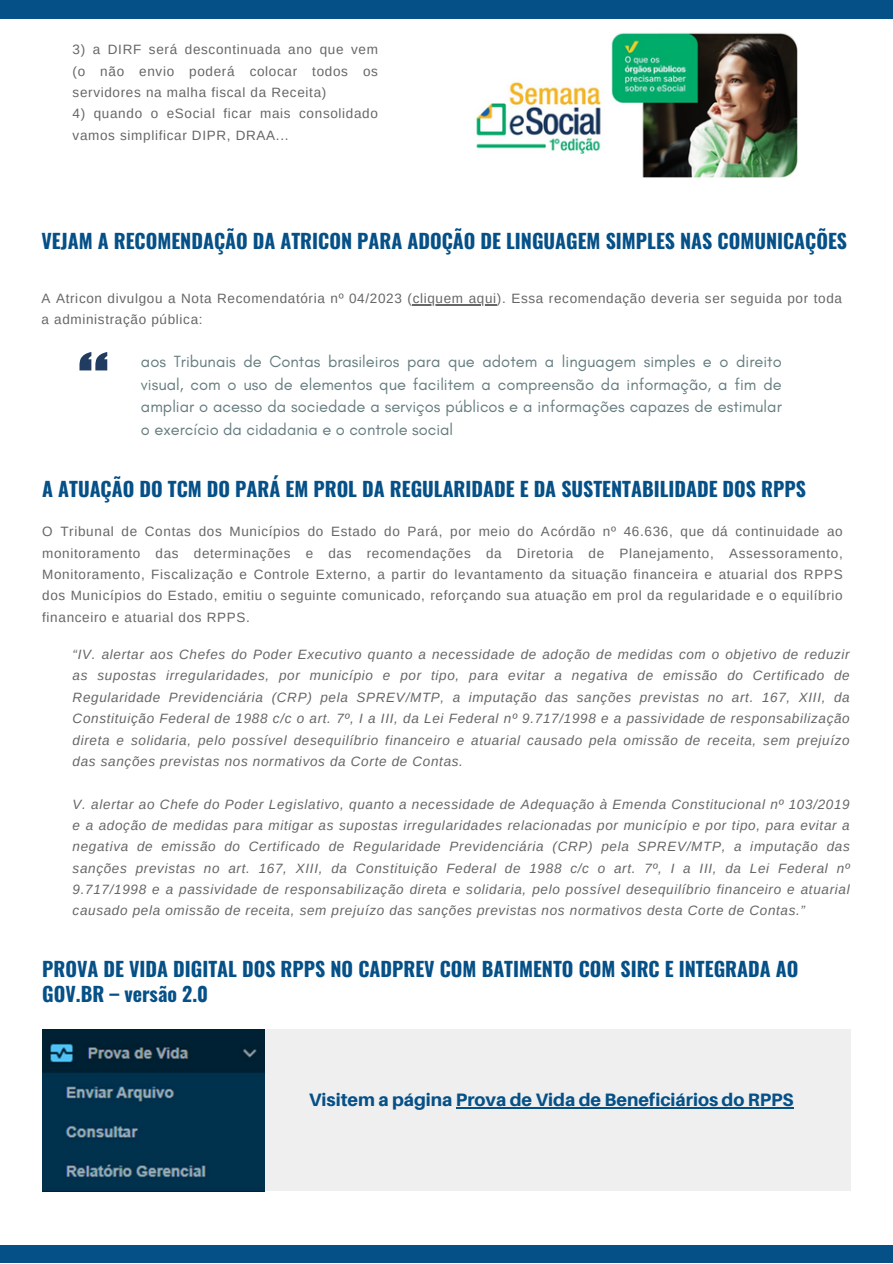
<style>
.page{position:relative;width:893px;height:1264px;background:#fff}
.page>*{position:absolute;margin:0;border:0;box-sizing:border-box;transform-origin:0 0}
.t1{font:700 19.8px/24.8px "Oswald";color:#055087}
.t2{font:800 18px "Aileron";color:#055087}
.t3{font:16.5px/22.5px "Glacial Indifference";color:#657c7f;text-align:justify}
.t4{font:italic 13.5px/21.3px "Arimo";letter-spacing:.05em;color:#666;text-align:justify}
.t5{font:13.5px/21.3px "Arimo";letter-spacing:.05em;color:#666;text-align:justify}
</style>
<div class="page">
<div style="left:0;top:0;width:892px;height:19px;background:#055087"></div>
<div style="left:0;top:1244px;width:892px;height:18px;background:#055087"></div>
<img style="left:476px;top:33px;width:321px;height:145px">
<svg style="left:79px;top:352px;width:28px;height:18px"></svg>
<img style="left:42px;top:1029px;width:223px;height:162px">
<hr style="left:412px;top:304px;width:85px;height:1px;background:#666">
<div style="left:265px;top:1029px;width:585px;height:162px;background:#efefef"></div>
<hr style="left:456px;top:1107px;width:337px;height:1px;background:#055087">
<p class="t5" style="left:73px;top:39px;width:307px">3) a DIRF será descontinuada ano que vem (o não envio poderá colocar todos os servidores na malha fiscal da Receita)</p>
<p class="t5" style="left:73px;top:103px;width:307px">4) quando o eSocial ficar mais consolidado vamos simplificar DIPR, DRAA...</p>
<p class="t1" style="left:42px;top:228px;width:807px">VEJAM A RECOMENDAÇÃO DA ATRICON PARA ADOÇÃO DE LINGUAGEM SIMPLES NAS COMUNICAÇÕES</p>
<p class="t5" style="left:42px;top:287px;width:802px">A Atricon divulgou a Nota Recomendatória nº 04/2023 (cliquem aqui). Essa recomendação deveria ser seguida por toda a administração pública:</p>
<p class="t3" style="left:141px;top:350px;width:642px">aos Tribunais de Contas brasileiros para que adotem a linguagem simples e o direito visual, com o uso de elementos que facilitem a compreensão da informação, a fim de ampliar o acesso da sociedade a serviços públicos e a informações capazes de estimular o exercício da cidadania e o controle social</p>
<p class="t1" style="left:42px;top:475px;width:765px">A ATUAÇÃO DO TCM DO PARÁ EM PROL DA REGULARIDADE E DA SUSTENTABILIDADE DOS RPPS</p>
<p class="t5" style="left:42px;top:521px;width:802px">O Tribunal de Contas dos Municípios do Estado do Pará, por meio do Acórdão nº 46.636, que dá continuidade ao monitoramento das determinações e das recomendações da Diretoria de Planejamento, Assessoramento, Monitoramento, Fiscalização e Controle Externo, a partir do levantamento da situação financeira e atuarial dos RPPS dos Municípios do Estado, emitiu o seguinte comunicado, reforçando sua atuação em prol da regularidade e o equilíbrio financeiro e atuarial dos RPPS.</p>
<p class="t4" style="left:73px;top:643px;width:778px">“IV. alertar aos Chefes do Poder Executivo quanto a necessidade de adoção de medidas com o objetivo de reduzir as supostas irregularidades, por município e por tipo, para evitar a negativa de emissão do Certificado de Regularidade Previdenciária (CRP) pela SPREV/MTP, a imputação das sanções previstas no art. 167, XIII, da Constituição Federal de 1988 c/c o art. 7º, I a III, da Lei Federal nº 9.717/1998 e a passividade de responsabilização direta e solidaria, pelo possível desequilíbrio financeiro e atuarial causado pela omissão de receita, sem prejuízo das sanções previstas nos normativos da Corte de Contas.</p>
<p class="t4" style="left:73px;top:793px;width:778px">V. alertar ao Chefe do Poder Legislativo, quanto a necessidade de Adequação à Emenda Constitucional nº 103/2019 e a adoção de medidas para mitigar as supostas irregularidades relacionadas por município e por tipo, para evitar a negativa de emissão do Certificado de Regularidade Previdenciária (CRP) pela SPREV/MTP, a imputação das sanções previstas no art. 167, XIII, da Constituição Federal de 1988 c/c o art. 7º, I a III, da Lei Federal nº 9.717/1998 e a passividade de responsabilização direta e solidaria, pelo possível desequilíbrio financeiro e atuarial causado pela omissão de receita, sem prejuízo das sanções previstas nos normativos desta Corte de Contas.”</p>
<p class="t1" style="left:42px;top:955px;width:757px">PROVA DE VIDA DIGITAL DOS RPPS NO CADPREV COM BATIMENTO COM SIRC E INTEGRADA AO<br>GOV.BR – versão 2.0</p>
<p class="t2" style="left:309px;top:1088px;width:486px">Visitem a página Prova de Vida de Beneficiários do RPPS</p>
</div>
